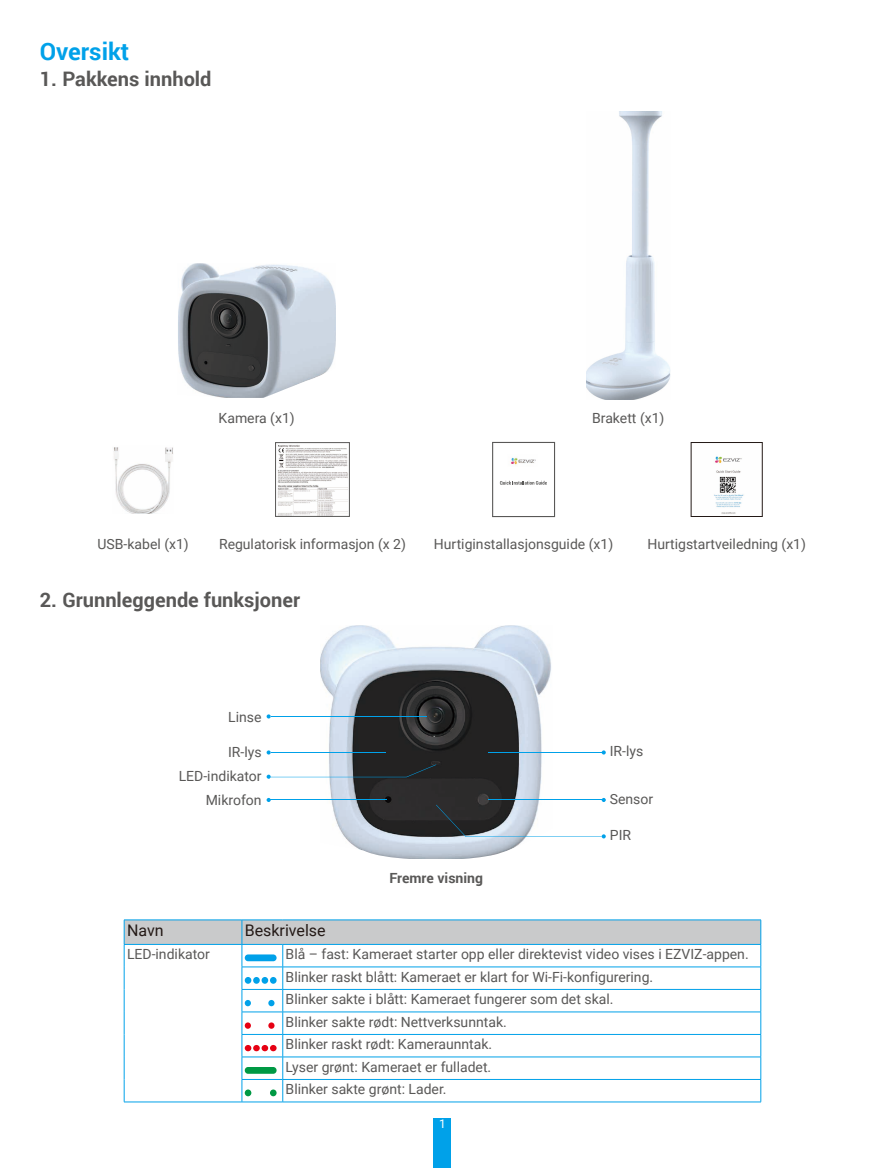
<style>
.page{position:relative;width:885px;height:1168px;background:#fff}
.page>*{position:absolute;margin:0;border:0;box-sizing:border-box;transform-origin:0 0}
.t1{font:700 24px "Roboto";color:#00a1e9}
.t2{font:700 20px "Roboto";color:#595857}
.t3{font:16px "Roboto";color:#231916}
.t4{font:14px/22.6px "Roboto";color:#595857;text-align:right}
.t5{font:700 14px "Roboto";color:#595857}
.t6{font:12px "Roboto";color:#fff}
</style>
<div class="page">
<div style="left:434px;top:1118px;width:17px;height:50px;background:#00a1e9"></div>
<img style="left:178px;top:263px;width:158px;height:135px">
<img style="left:586px;top:111px;width:84px;height:289px">
<img style="left:114px;top:447px;width:59px;height:67px">
<img style="left:277px;top:445px;width:70px;height:69px">
<div style="left:275px;top:442px;width:74px;height:74px;border:1px solid #595857"></div>
<div style="left:492px;top:442px;width:63px;height:75px;border:1px solid #595857"></div>
<svg style="left:500px;top:481px;width:47px;height:4px"></svg>
<svg style="left:511px;top:457px;width:25px;height:9px"></svg>
<img style="left:714px;top:456px;width:30px;height:58px">
<div style="left:690px;top:442px;width:72px;height:75px;border:1px solid #231916"></div>
<img style="left:320px;top:625px;width:231px;height:234px">
<svg style="left:601px;top:750px;width:4px;height:4px"></svg>
<svg style="left:266px;top:714px;width:5px;height:4px"></svg>
<svg style="left:266px;top:750px;width:5px;height:4px"></svg>
<svg style="left:266px;top:798px;width:5px;height:4px"></svg>
<hr style="left:271px;top:716px;width:155px;height:1px;background:#00a1e9">
<hr style="left:271px;top:800px;width:116px;height:1px;background:#00a1e9">
<hr style="left:271px;top:752px;width:114px;height:1px;background:#00a1e9">
<svg style="left:436px;top:798px;width:169px;height:40px"></svg>
<svg style="left:266px;top:764px;width:170px;height:15px"></svg>
<hr style="left:487px;top:752px;width:114px;height:1px;background:#00a1e9">
<hr style="left:124px;top:1102px;width:118px;height:1px;background:#00a1e9">
<hr style="left:124px;top:919px;width:118px;height:1px;background:#00a1e9">
<hr style="left:242px;top:919px;width:41px;height:1px;background:#00a1e9">
<hr style="left:283px;top:919px;width:478px;height:1px;background:#00a1e9">
<hr style="left:242px;top:1102px;width:41px;height:1px;background:#00a1e9">
<hr style="left:283px;top:1102px;width:478px;height:1px;background:#00a1e9">
<svg style="left:124px;top:920px;width:637px;height:182px"></svg>
<div style="left:253px;top:1045px;width:7px;height:6px;background:#e60013;border-radius:50%"></div>
<div style="left:261px;top:1045px;width:7px;height:6px;background:#e60013;border-radius:50%"></div>
<div style="left:245px;top:1067px;width:31px;height:7px;background:#094;border-radius:3px"></div>
<div style="left:245px;top:1089px;width:6px;height:7px;background:#094;border-radius:50%"></div>
<div style="left:270px;top:1089px;width:6px;height:7px;background:#094;border-radius:50%"></div>
<h1 class="t1" style="left:40px;top:35px;width:91px">Oversikt</h1>
<h2 class="t2" style="left:40px;top:64px;width:173px">1. Pakkens innhold</h2>
<p class="t4" style="left:218px;top:406px;width:78px">Kamera (x1)</p>
<p class="t4" style="left:592px;top:406px;width:74px">Brakett (x1)</p>
<p class="t4" style="left:97px;top:532px;width:93px">USB-kabel (x1)</p>
<p class="t4" style="left:219px;top:532px;width:188px">Regulatorisk informasjon (x 2)</p>
<p class="t4" style="left:434px;top:532px;width:181px">Hurtiginstallasjonsguide (x1)</p>
<p class="t4" style="left:647px;top:532px;width:160px">Hurtigstartveiledning (x1)</p>
<h2 class="t2" style="left:40px;top:586px;width:262px">2. Grunnleggende funksjoner</h2>
<p class="t4" style="left:228px;top:705px;width:35px">Linse</p>
<p class="t4" style="left:228px;top:741px;width:35px">IR-lys</p>
<p class="t4" style="left:609px;top:740px;width:35px">IR-lys</p>
<p class="t4" style="left:609px;top:787px;width:45px">Sensor</p>
<p class="t4" style="left:609px;top:823px;width:23px">PIR</p>
<p class="t4" style="left:179px;top:764px;width:84px;line-height:24px">LED-indikator<br>Mikrofon</p>
<p class="t5" style="left:389px;top:868px;width:95px">Fremre visning</p>
<p class="t3" style="left:127px;top:919px;width:38px">Navn</p>
<p class="t3" style="left:245px;top:919px;width:82px">Beskrivelse</p>
<p class="t4" style="left:127px;top:942px;width:84px">LED-indikator</p>
<p class="t4" style="left:285px;top:942px;width:464px;text-align:left">Blå – fast: Kameraet starter opp eller direktevist video vises i EZVIZ-appen.<br>Blinker raskt blått: Kameraet er klart for Wi-Fi-konfigurering.<br>Blinker sakte i blått: Kameraet fungerer som det skal.<br>Blinker sakte rødt: Nettverksunntak.<br>Blinker raskt rødt: Kameraunntak.<br>Lyser grønt: Kameraet er fulladet.<br>Blinker sakte grønt: Lader.</p>
<p class="t6" style="left:439px;top:1116px;width:8px">1</p>
</div>
